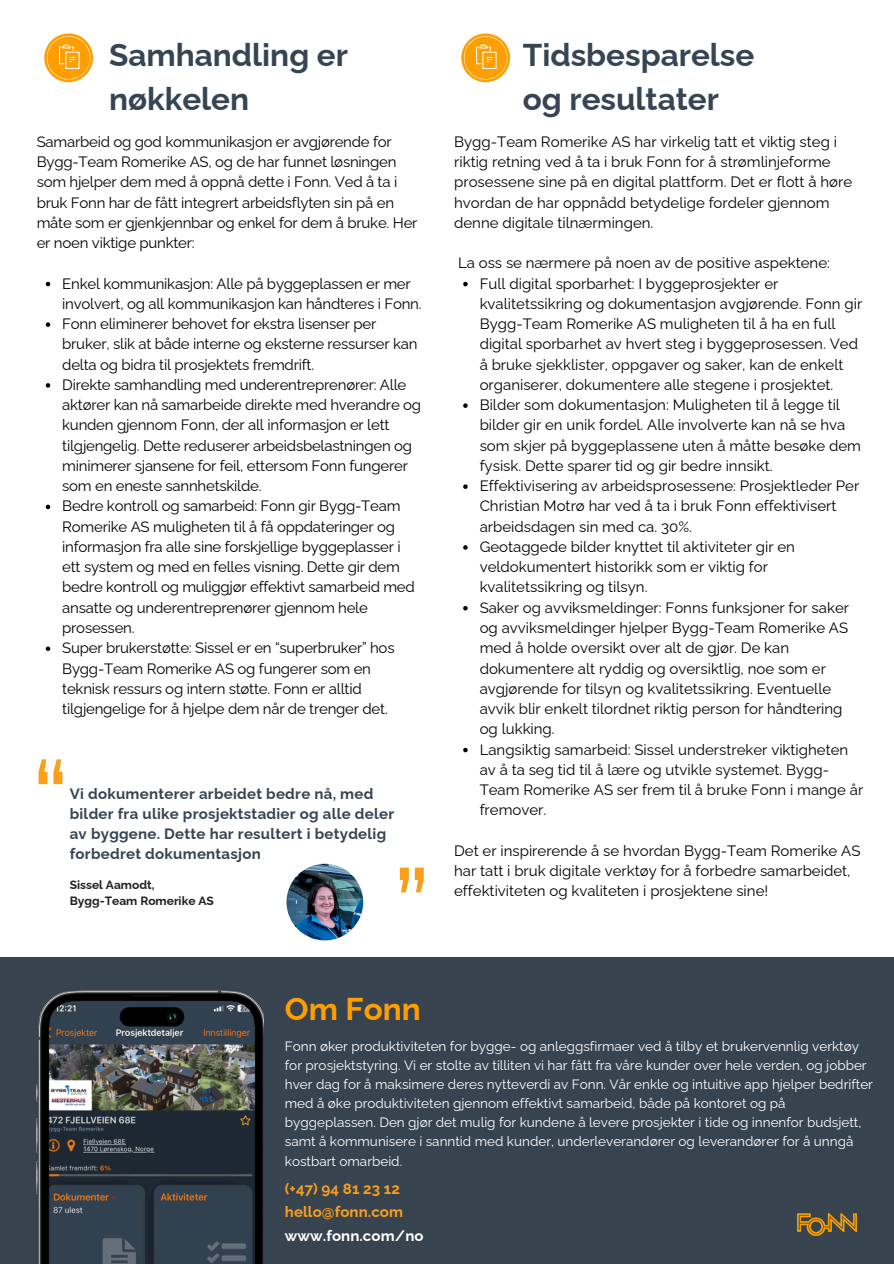
<style>
.page{position:relative;width:894px;height:1264px;background:#fff}
.page>*{position:absolute;margin:0;border:0;box-sizing:border-box;transform-origin:0 0}
.t1{font:500 108px "Raleway";color:#f99f1b}
.t2{font:700 31.5px/43.8px "Raleway";color:#364553}
.t3{font:700 31.5px "Raleway";color:#ff9e00}
.t4{font:15px/20.2px "Raleway";color:#000}
.t5{font:700 15px/20.2px "Raleway";letter-spacing:.02em;color:#364553}
.t6{font:700 15px/23.7px "Raleway";letter-spacing:.005em;color:#f99f1b}
.t7{font:13.5px/19.2px "Raleway";color:#fff}
.t8{font:700 12px "Raleway";color:#231f20}
.s1{color:#fff}
</style>
<div class="page">
<svg style="left:44px;top:33px;width:49px;height:49px"></svg>
<svg style="left:47px;top:36px;width:43px;height:44px;background:#ffb132"></svg>
<svg style="left:461px;top:33px;width:49px;height:49px"></svg>
<svg style="left:464px;top:36px;width:43px;height:44px;background:#ffb132"></svg>
<div style="left:0;top:957px;width:893px;height:306px;background:#37434f"></div>
<img style="left:797px;top:1213px;width:58px;height:22px">
<img style="left:37px;top:990px;width:226px;height:273px">
<svg style="left:46px;top:282px;width:4px;height:4px"></svg>
<svg style="left:46px;top:322px;width:4px;height:5px"></svg>
<svg style="left:46px;top:383px;width:4px;height:4px"></svg>
<svg style="left:46px;top:504px;width:4px;height:5px"></svg>
<svg style="left:46px;top:646px;width:4px;height:5px"></svg>
<svg style="left:463px;top:282px;width:4px;height:4px"></svg>
<svg style="left:463px;top:403px;width:4px;height:5px"></svg>
<svg style="left:463px;top:484px;width:4px;height:5px"></svg>
<svg style="left:463px;top:545px;width:4px;height:4px"></svg>
<svg style="left:463px;top:606px;width:4px;height:4px"></svg>
<svg style="left:463px;top:747px;width:4px;height:5px"></svg>
<img style="left:286px;top:863px;width:77px;height:77px;border-radius:50%">
<h3 class="t2" style="left:109px;top:33px;width:240px">Samhandling er nøkkelen</h3>
<p class="t2" style="left:522px;top:33px;width:233px">Tidsbesparelse og resultater</p>
<p class="t4" style="left:37px;top:131px;width:382px">Samarbeid og god kommunikasjon er avgjørende for Bygg-Team Romerike AS, og de har funnet løsningen som hjelper dem med å oppnå dette i Fonn. Ved å ta i bruk Fonn har de fått integrert arbeidsflyten sin på en måte som er gjenkjennbar og enkel for dem å bruke. Her er noen viktige punkter:</p>
<h3 class="t4" style="left:62px;top:273px;width:361px">Enkel kommunikasjon: Alle på byggeplassen er mer involvert, og all kommunikasjon kan håndteres i Fonn.</h3>
<h3 class="t4" style="left:62px;top:314px;width:357px">Fonn eliminerer behovet for ekstra lisenser per bruker, slik at både interne og eksterne ressurser kan delta og bidra til prosjektets fremdrift.</h3>
<p class="t4" style="left:62px;top:374px;width:360px">Direkte samhandling med underentreprenører: Alle aktører kan nå samarbeide direkte med hverandre og kunden gjennom Fonn, der all informasjon er lett tilgjengelig. Dette reduserer arbeidsbelastningen og minimerer sjansene for feil, ettersom Fonn fungerer som en eneste sannhetskilde.</p>
<p class="t4" style="left:62px;top:496px;width:354px">Bedre kontroll og samarbeid: Fonn gir Bygg-Team Romerike AS muligheten til å få oppdateringer og informasjon fra alle sine forskjellige byggeplasser i ett system og med en felles visning. Dette gir dem bedre kontroll og muliggjør effektivt samarbeid med ansatte og underentreprenører gjennom hele prosessen.</p>
<p class="t4" style="left:62px;top:638px;width:334px">Super brukerstøtte: Sissel er en “superbruker” hos Bygg-Team Romerike AS og fungerer som en teknisk ressurs og intern støtte. Fonn er alltid tilgjengelige for å hjelpe dem når de trenger det.</p>
<h1 class="t1" style="left:69px;top:806px;width:38px;rotate:-180deg">”</h1>
<p class="t5" style="left:70px;top:783px;width:326px">Vi dokumenterer arbeidet bedre nå, med bilder fra ulike prosjektstadier og alle deler av byggene. Dette har resultert i betydelig forbedret dokumentasjon</p>
<p class="t8" style="left:70px;top:878px;width:86px">Sissel Aamodt,</p>
<p class="t8" style="left:70px;top:894px;width:146px">Bygg-Team Romerike AS</p>
<p class="t1" style="left:393px;top:845px;width:38px">”</p>
<p class="t4" style="left:454px;top:131px;width:399px">Bygg-Team Romerike AS har virkelig tatt et viktig steg i riktig retning ved å ta i bruk Fonn for å strømlinjeforme prosessene sine på en digital plattform. Det er flott å høre hvordan de har oppnådd betydelige fordeler gjennom denne digitale tilnærmingen.</p>
<p class="t4" style="left:458px;top:253px;width:373px">La oss se nærmere på noen av de positive aspektene:</p>
<p class="t4" style="left:479px;top:273px;width:384px">Full digital sporbarhet: I byggeprosjekter er kvalitetssikring og dokumentasjon avgjørende. Fonn gir Bygg-Team Romerike AS muligheten til å ha en full digital sporbarhet av hvert steg i byggeprosessen. Ved å bruke sjekklister, oppgaver og saker, kan de enkelt organiserer, dokumentere alle stegene i prosjektet.</p>
<h3 class="t4" style="left:479px;top:395px;width:382px">Bilder som dokumentasjon: Muligheten til å legge til bilder gir en unik fordel. Alle involverte kan nå se hva som skjer på byggeplassene uten å måtte besøke dem fysisk. Dette sparer tid og gir bedre innsikt.</h3>
<h3 class="t4" style="left:479px;top:476px;width:381px">Effektivisering av arbeidsprosessene: Prosjektleder Per<br>Christian Motrø har ved å ta i bruk Fonn effektivisert arbeidsdagen sin med ca. 30%.</h3>
<p class="t4" style="left:479px;top:536px;width:317px">Geotaggede bilder knyttet til aktiviteter gir en veldokumentert historikk som er viktig for kvalitetssikring og tilsyn.</p>
<h2 class="t4" style="left:479px;top:597px;width:371px">Saker og avviksmeldinger: Fonns funksjoner for saker og avviksmeldinger hjelper Bygg-Team Romerike AS med å holde oversikt over alt de gjør. De kan dokumentere alt ryddig og oversiktlig, noe som er avgjørende for tilsyn og kvalitetssikring. Eventuelle avvik blir enkelt tilordnet riktig person for håndtering og lukking.</h2>
<p class="t4" style="left:479px;top:739px;width:385px">Langsiktig samarbeid: Sissel understreker viktigheten av å ta seg tid til å lære og utvikle systemet. Bygg-Team Romerike AS ser frem til å bruke Fonn i mange år fremover.</p>
<p class="t4" style="left:454px;top:840px;width:408px">Det er inspirerende å se hvordan Bygg-Team Romerike AS har tatt i bruk digitale verktøy for å forbedre samarbeidet, effektiviteten og kvaliteten i prosjektene sine!</p>
<p class="t3" style="left:285px;top:989px;width:137px">Om Fonn</p>
<p class="t7" style="left:285px;top:1036px;width:589px">Fonn øker produktiviteten for bygge- og anleggsfirmaer ved å tilby et brukervennlig verktøy for prosjektstyring. Vi er stolte av tilliten vi har fått fra våre kunder over hele verden, og jobber hver dag for å maksimere deres nytteverdi av Fonn. Vår enkle og intuitive app hjelper bedrifter med å øke produktiviteten gjennom effektivt samarbeid, både på kontoret og på byggeplassen. Den gjør det mulig for kundene å levere prosjekter i tide og innenfor budsjett, samt å kommunisere i sanntid med kunder, underleverandører og leverandører for å unngå kostbart omarbeid.</p>
<p class="t6" style="left:285px;top:1176px;width:140px">(+47) 94 81 23 12 hello@fonn.com <span class="s1">www.fonn.com/no</span></p>
</div>
